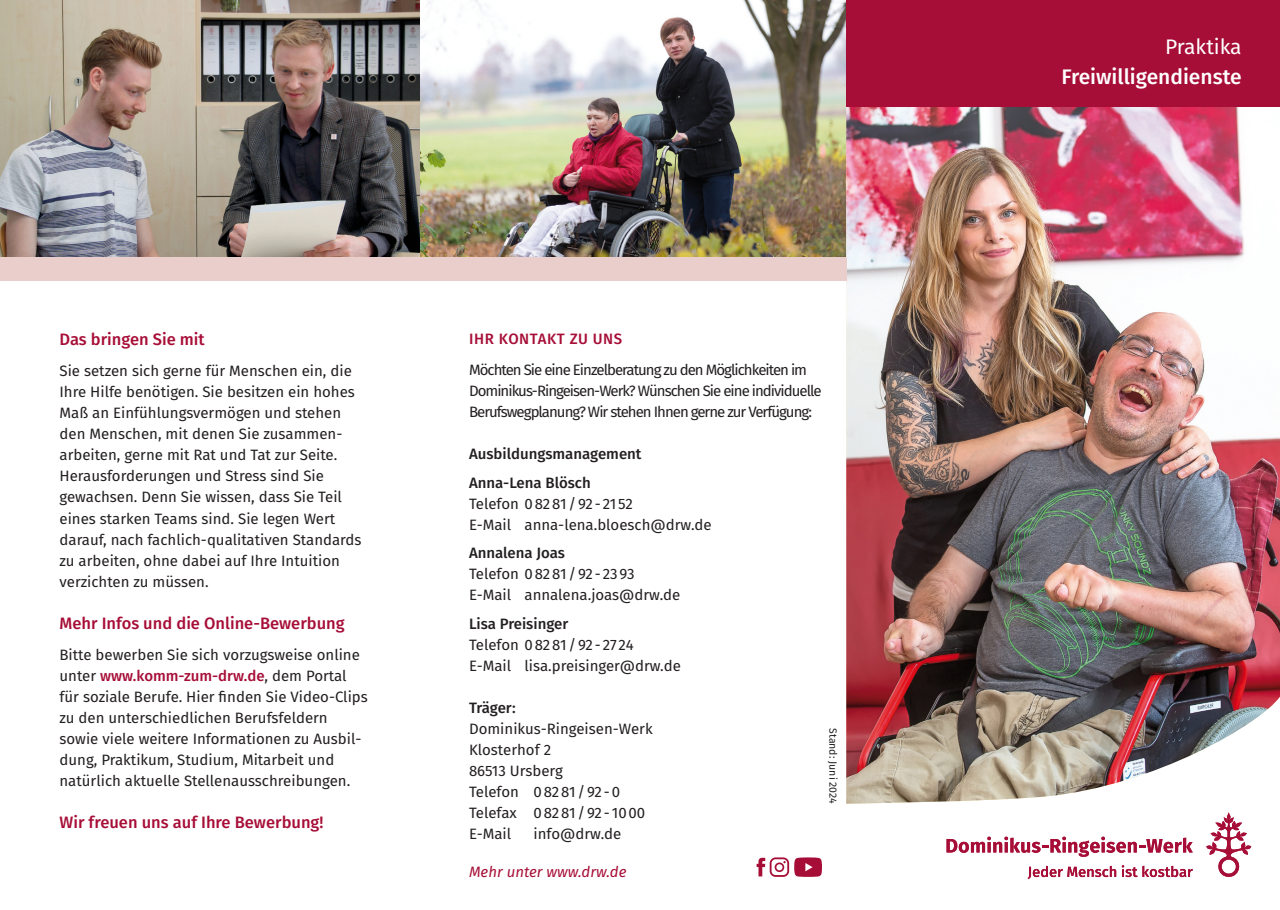
<style>
.page{position:relative;width:1280px;height:910px;background:#fff}
.page>*{position:absolute;margin:0;border:0;box-sizing:border-box;transform-origin:0 0}
.Titeltext_Hervorhebung{font:500 21px "Fira Sans";color:#fff}
.Titeltext{font:21px "Fira Sans";color:#fff}
.Subhead_1{font:500 16.5px "Fira Sans";color:#a70e37}
.LT_10_14{font:15px/21px "Fira Sans";color:#231f20}
.LT_9_13{font:15px "Fira Sans";letter-spacing:-.015em;color:#231f20}
.LT_9_13-2{font:15px/21px "Fira Sans";letter-spacing:-.065em;color:#231f20}
.LT_9_13-3{font:500 15px "Fira Sans";color:#231f20}
.LT_Kurzinfos{font:italic 15px "Fira Sans";color:#a70e37}
.Subhead_2{font:500 15px "Fira Sans";letter-spacing:.04em;color:#a70e37}
.LT_9_13_Initial{font:10.5px "Fira Sans";color:#231f20}
.s1{font-weight:500;color:#a70e37}
</style>
<div class="page">
<img style="left:0;top:0;width:421px;height:257px">
<img style="left:421px;top:0;width:425px;height:257px">
<img style="left:846px;top:106px;width:434px;height:698px">
<div style="left:0;top:257px;width:846px;height:24px;background:#eacecb"></div>
<div style="left:846px;top:0;width:434px;height:106px;background:#a70e37"></div>
<svg style="left:756px;top:857px;width:66px;height:20px"></svg>
<svg style="left:1027px;top:866px;width:89px;height:13px"></svg>
<svg style="left:1122px;top:865px;width:71px;height:12px"></svg>
<svg style="left:946px;top:837px;width:247px;height:20px"></svg>
<svg style="left:1206px;top:812px;width:45px;height:65px"></svg>
<p class="Subhead_1" style="left:60px;top:326px;width:147px">Das bringen Sie mit</p>
<p class="LT_10_14" style="left:60px;top:360px;width:297px">Sie setzen sich gerne für Menschen ein, die Ihre Hilfe benötigen. Sie besitzen ein hohes Maß an Einfühlungsvermögen und stehen den Menschen, mit denen Sie zusammen&shy;arbeiten, gerne mit Rat und Tat zur Seite.<br>Herausforderungen und Stress sind Sie gewachsen. Denn Sie wissen, dass Sie Teil</p>
<p class="LT_10_14" style="left:60px;top:507px;width:304px">eines starken Teams sind. Sie legen Wert darauf, nach fachlich-qualitativen Standards zu arbeiten, ohne dabei auf Ihre Intuition verzichten zu müssen.</p>
<p class="Subhead_1" style="left:60px;top:609px;width:287px">Mehr Infos und die Online-Bewerbung</p>
<p class="LT_10_14" style="left:60px;top:644px;width:310px">Bitte bewerben Sie sich vorzugsweise online unter <span class="s1">www.komm-zum-drw.de</span>, dem Portal für soziale Berufe. Hier finden Sie Video-Clips zu den unterschiedlichen Berufsfeldern sowie viele weitere Informationen zu Ausbil&shy;dung, Praktikum, Studium, Mitarbeit und natürlich aktuelle Stellenausschreibungen.</p>
<p class="Subhead_1" style="left:60px;top:809px;width:265px">Wir freuen uns auf Ihre Bewerbung!</p>
<p class="Subhead_2" style="left:469px;top:326px;width:155px">IHR KONTAKT ZU UNS</p>
<p class="LT_9_13-2" style="left:469px;top:359px;width:354px">Möchten Sie eine Einzelberatung zu den Möglichkeiten im<br>Dominikus-Ringeisen-Werk? Wünschen Sie eine individuelle<br>Berufswegplanung? Wir stehen Ihnen gerne zur Verfügung:</p>
<p class="LT_9_13-3" style="left:469px;top:442px;width:174px">Ausbildungsmanagement</p>
<p class="LT_9_13-3" style="left:469px;top:470px;width:123px">Anna-Lena Blösch</p>
<p class="LT_9_13" style="left:469px;top:492px;width:165px">Telefon 08281/92 - 2152</p>
<p class="LT_9_13" style="left:469px;top:513px;width:244px">E-Mail anna-lena.bloesch@drw.de</p>
<p class="LT_9_13-3" style="left:469px;top:541px;width:97px">Annalena Joas</p>
<p class="LT_9_13" style="left:469px;top:562px;width:167px">Telefon 08281/92 - 2393</p>
<p class="LT_9_13" style="left:469px;top:583px;width:213px">E-Mail annalena.joas@drw.de</p>
<p class="LT_9_13-3" style="left:469px;top:611px;width:101px">Lisa Preisinger</p>
<p class="LT_9_13" style="left:469px;top:633px;width:166px">Telefon 08281/92 - 27 24</p>
<p class="LT_9_13" style="left:469px;top:654px;width:213px">E-Mail lisa.preisinger@drw.de</p>
<p class="LT_9_13-3" style="left:469px;top:695px;width:48px">Träger:</p>
<p class="LT_9_13" style="left:469px;top:717px;width:185px">Dominikus-Ringeisen-Werk</p>
<p class="LT_9_13" style="left:469px;top:738px;width:84px">Klosterhof 2</p>
<p class="LT_9_13" style="left:469px;top:759px;width:95px">86513 Ursberg</p>
<p class="LT_9_13" style="left:469px;top:780px;width:153px">Telefon 08281/92 -0</p>
<p class="LT_9_13" style="left:469px;top:801px;width:178px">Telefax 08281/92 - 1000</p>
<p class="LT_9_13" style="left:469px;top:822px;width:44px">E-Mail</p>
<p class="LT_9_13" style="left:533px;top:822px;width:89px">info@drw.de</p>
<p class="LT_Kurzinfos" style="left:469px;top:860px;width:159px">Mehr unter www.drw.de</p>
<p class="LT_9_13_Initial" style="left:841px;top:728px;width:77px;rotate:90deg">Stand: Juni 2024</p>
<p class="Titeltext" style="left:1165px;top:30px;width:78px">Praktika</p>
<p class="Titeltext_Hervorhebung" style="left:1061px;top:59px;width:182px">Freiwilligendienste</p>
</div>
